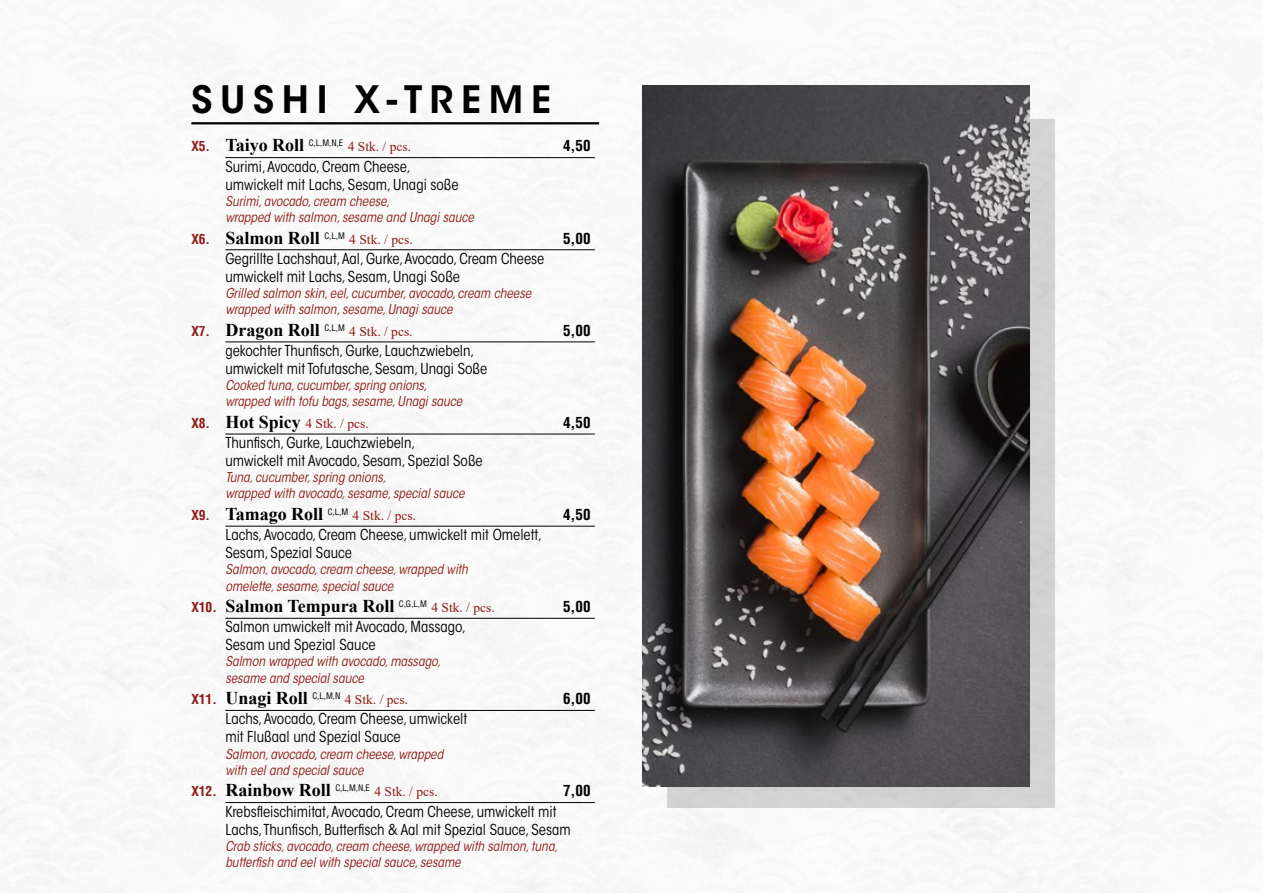
<style>
.page{position:relative;width:1263px;height:893px;background:#fff}
.page>*{position:absolute;margin:0;border:0;box-sizing:border-box;transform-origin:0 0}
.t1{font:600 37.5px "ITC Avant Garde Std";letter-spacing:.205em;color:#000}
.t2{font:700 18px "Times New Roman";color:#000}
.t3{font:condensed 15px/18px "ITC Avant Garde Std";color:#000}
.t4{font:700 condensed 15px "Helvetica LT Std";color:#000}
.t5{font:italic condensed 13.5px/16.2px "ITC Avant Garde Std";color:#8d1a14}
.t6{font:13.5px "Times New Roman";color:#8d1a14}
.s1{font-family:"Helvetica LT Std";font-weight:700;font-stretch:condensed}
.s2{font-weight:700;font-size:18px;color:#000}
.s3{font-family:"Helvetica LT Std";font-stretch:condensed;font-size:13.5px;color:#8d1a14}
.s4{font-weight:400;font-size:13.5px;color:#8d1a14}
</style>
<div class="page">
<img style="left:0;top:0;width:1262px;height:893px">
<hr style="left:225px;top:157px;width:370px;height:1px;background:#000">
<hr style="left:225px;top:249px;width:370px;height:1px;background:#000">
<hr style="left:225px;top:342px;width:370px;height:1px;background:#000">
<hr style="left:225px;top:434px;width:370px;height:1px;background:#000">
<hr style="left:225px;top:526px;width:370px;height:1px;background:#000">
<hr style="left:225px;top:618px;width:370px;height:1px;background:#000">
<hr style="left:225px;top:710px;width:370px;height:1px;background:#000">
<hr style="left:225px;top:802px;width:370px;height:1px;background:#000">
<hr style="left:191px;top:122px;width:408px;height:2px;background:#000">
<div style="left:667px;top:119px;width:387px;height:689px;background:#d3d3d3"></div>
<img style="left:642px;top:85px;width:387px;height:701px">
<h1 class="t1" style="left:191px;top:75px;width:361px">SUSHI X-TREME</h1>
<p class="t6" style="left:191px;top:137px;width:221px"><span class="s1">X5.</span> <span class="s2">Taiyo Roll</span> <sup>C,L,M,N,E</sup> 4 Stk. / pcs.</p>
<p class="t4" style="left:563px;top:137px;width:29px">4,50</p>
<p class="t3" style="left:225px;top:157px;width:235px">Surimi, Avocado, Cream Cheese, umwickelt mit Lachs, Sesam, Unagi soße</p>
<p class="t5" style="left:225px;top:193px;width:250px">Surimi, avocado, cream cheese,<br>wrapped with salmon, sesame and Unagi sauce</p>
<p class="t2" style="left:191px;top:225px;width:223px"><span class="s3">X6.</span> Salmon Roll <sup>C,L,M</sup> <span class="s4">4 Stk. / pcs.</span></p>
<p class="t4" style="left:563px;top:229px;width:29px">5,00</p>
<p class="t3" style="left:225px;top:249px;width:321px">Gegrillte Lachshaut, Aal, Gurke, Avocado, Cream Cheese umwickelt mit Lachs, Sesam, Unagi Soße</p>
<p class="t5" style="left:225px;top:285px;width:307px">Grilled salmon skin, eel, cucumber, avocado, cream cheese wrapped with salmon, sesame, Unagi sauce</p>
<p class="t2" style="left:191px;top:317px;width:223px"><span class="s3">X7.</span> Dragon Roll <sup>C,L,M</sup> <span class="s4">4 Stk. / pcs.</span></p>
<p class="t4" style="left:563px;top:321px;width:29px">5,00</p>
<p class="t3" style="left:225px;top:341px;width:263px">gekochter Thunfisch, Gurke, Lauchzwiebeln, umwickelt mit Tofutasche, Sesam, Unagi Soße</p>
<p class="t5" style="left:225px;top:377px;width:238px">Cooked tuna, cucumber, spring onions, wrapped with tofu bags, sesame, Unagi sauce</p>
<p class="t6" style="left:191px;top:414px;width:179px"><span class="s1">X8.</span> <span class="s2">Hot Spicy</span> 4 Stk. / pcs.</p>
<p class="t4" style="left:563px;top:413px;width:29px">4,50</p>
<p class="t3" style="left:225px;top:434px;width:259px">Thunfisch, Gurke, Lauchzwiebeln,<br>umwickelt mit Avocado, Sesam, Spezial Soße</p>
<p class="t5" style="left:225px;top:470px;width:241px">Tuna, cucumber, spring onions,<br>wrapped with avocado, sesame, special sauce</p>
<p class="t2" style="left:191px;top:501px;width:226px"><span class="s3">X9.</span> Tamago Roll <sup>C,L,M</sup> <span class="s4">4 Stk. / pcs.</span></p>
<p class="t4" style="left:563px;top:505px;width:29px">4,50</p>
<p class="t3" style="left:225px;top:526px;width:318px">Lachs, Avocado, Cream Cheese, umwickelt mit Omelett,<br>Sesam, Spezial Sauce</p>
<p class="t5" style="left:225px;top:562px;width:244px">Salmon, avocado, cream cheese, wrapped with omelette, sesame, special sauce</p>
<p class="t2" style="left:191px;top:593px;width:305px"><span class="s3">X10.</span> Salmon Tempura Roll <sup>C,G,L,M</sup> <span class="s4">4 Stk. / pcs.</span></p>
<p class="t4" style="left:563px;top:597px;width:29px">5,00</p>
<p class="t3" style="left:225px;top:618px;width:242px">Salmon umwickelt mit Avocado, Massago,<br>Sesam und Spezial Sauce</p>
<p class="t5" style="left:225px;top:654px;width:217px">Salmon wrapped with avocado, massago, sesame and special sauce</p>
<p class="t6" style="left:191px;top:690px;width:218px"><span class="s1">X11.</span> <span class="s2">Unagi Roll</span> <sup>C,L,M,N</sup> 4 Stk. / pcs.</p>
<p class="t4" style="left:563px;top:689px;width:29px">6,00</p>
<p class="t3" style="left:225px;top:710px;width:243px">Lachs, Avocado, Cream Cheese, umwickelt mit Flußaal und Spezial Sauce</p>
<p class="t5" style="left:225px;top:746px;width:219px">Salmon, avocado, cream cheese, wrapped with eel and special sauce</p>
<p class="t2" style="left:191px;top:777px;width:248px"><span class="s3">X12.</span> Rainbow Roll <sup>C,L,M,N,E</sup> <span class="s4">4 Stk. / pcs.</span></p>
<p class="t4" style="left:563px;top:781px;width:29px">7,00</p>
<p class="t3" style="left:225px;top:802px;width:347px">Krebsfleischimitat, Avocado, Cream Cheese, umwickelt mit<br>Lachs, Thunfisch, Butterfisch &amp; Aal mit Spezial Sauce, Sesam</p>
<p class="t5" style="left:225px;top:838px;width:334px">Crab sticks, avocado, cream cheese, wrapped with salmon, tuna, butterfish and eel with special sauce, sesame</p>
</div>
